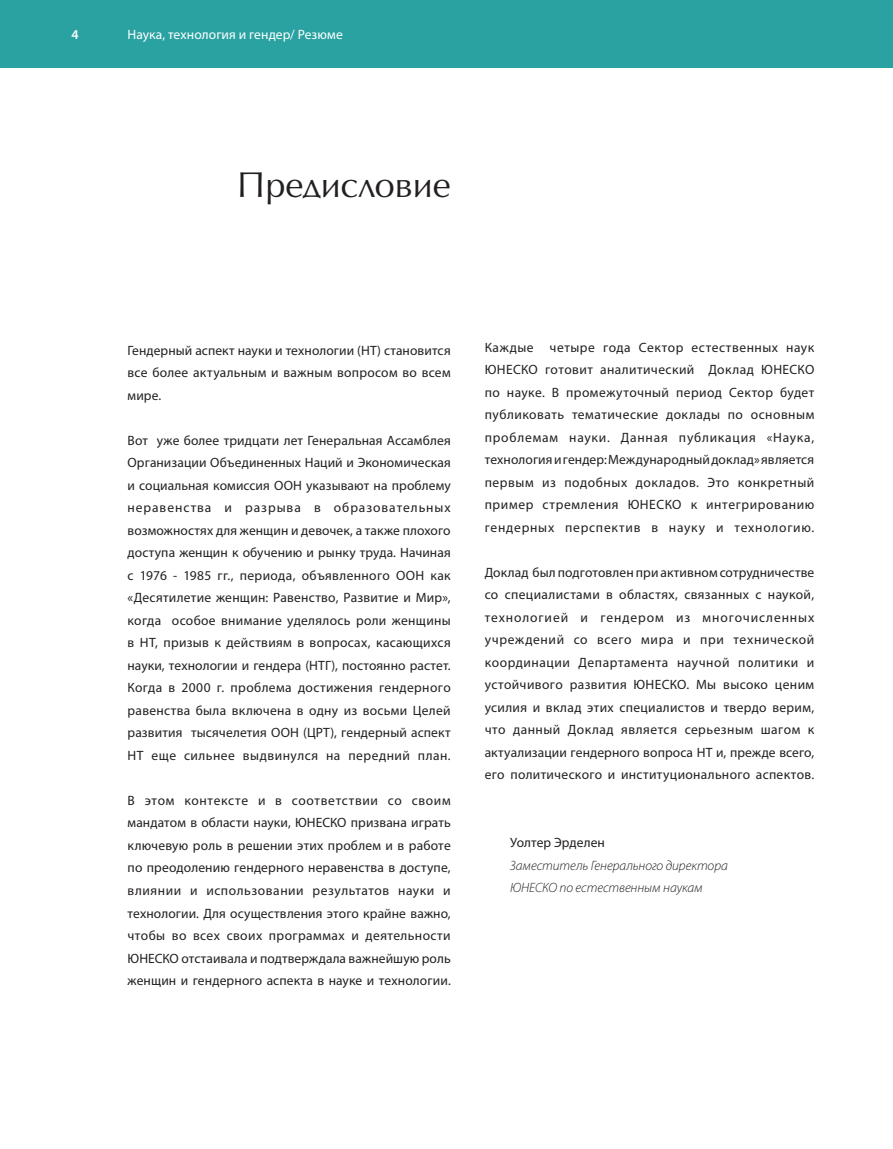
<style>
.page{position:relative;width:893px;height:1149px;background:#fff}
.page>*{position:absolute;margin:0;border:0;box-sizing:border-box;transform-origin:0 0}
.cb_titre_chapitre{font:36px "AG Opus HR";color:#231f20}
.ab_texte_alinea{font:13.5px/22.5px "Myriad Pro";letter-spacing:.025em;color:#231f20;text-align:justify}
.ab_texte_alinea-2{font:italic 300 13.5px "Myriad Pro";letter-spacing:-.005em;color:#231f20}
.t1{font:13.5px "Myriad Pro";letter-spacing:.005em;color:#fff}
.ab_texte_alinea-3{font:13.5px "Myriad Pro";letter-spacing:.005em;color:#231f20}
</style>
<div class="page">
<div style="left:0;top:0;width:893px;height:68px;background:#2aa2a2"></div>
<p class="t1" style="left:128px;top:26px;width:217px">Наука, технология и гендер/ Резюме</p>
<p class="cb_titre_chapitre" style="left:237px;top:164px;width:215px">Предисловие</p>
<p class="ab_texte_alinea" style="left:128px;top:338px;width:325px">Гендерный аспект науки и технологии (НТ) становится все более актуальным и важным вопросом во всем мире.</p>
<p class="ab_texte_alinea" style="left:128px;top:428px;width:325px">Вот уже более тридцати лет Генеральная Ассамблея Организации Объединенных Наций и Экономическая и социальная комиссия ООН указывают на проблему неравенства и разрыва в образовательных возможностях для женщин и девочек, а также плохого доступа женщин к обучению и рынку труда. Начиная с 1976 - 1985 гг., периода, объявленного ООН как «Десятилетие женщин: Равенство, Развитие и Мир», когда особое внимание уделялось роли женщины в НТ, призыв к действиям в вопросах, касающихся науки, технологии и гендера (НТГ), постоянно растет.<br>Когда в 2000 г. проблема достижения гендерного равенства была включена в одну из восьми Целей развития тысячелетия ООН (ЦРТ), гендерный аспект НТ еще сильнее выдвинулся на передний план.</p>
<p class="ab_texte_alinea" style="left:128px;top:788px;width:325px">В этом контексте и в соответствии со своим мандатом в области науки, ЮНЕСКО призвана играть ключевую роль в решении этих проблем и в работе по преодолению гендерного неравенства в доступе, влиянии и использовании результатов науки и технологии. Для осуществления этого крайне важно, чтобы во всех своих программах и деятельности ЮНЕСКО отстаивала и подтверждала важнейшую роль женщин и гендерного аспекта в науке и технологии.</p>
<p class="ab_texte_alinea" style="left:485px;top:335px;width:331px">Каждые четыре года Сектор естественных наук ЮНЕСКО готовит аналитический Доклад ЮНЕСКО по науке. В промежуточный период Сектор будет публиковать тематические доклады по основным проблемам науки. Данная публикация «Наука, технологияигендер:Международныйдоклад»является первым из подобных докладов. Это конкретный пример стремления ЮНЕСКО к интегрированию гендерных перспектив в науку и технологию.</p>
<p class="ab_texte_alinea" style="left:485px;top:560px;width:331px">Доклад был подготовлен при активномсотрудничестве со специалистами в областях, связанных с наукой, технологией и гендером из многочисленных учреждений со всего мира и при технической координации Департамента научной политики и устойчивого развития ЮНЕСКО. Мы высоко ценим усилия и вклад этих специалистов и твердо верим, что данный Доклад является серьезным шагом к актуализации гендерного вопроса НТ и, прежде всего, его политического и институционального аспектов.</p>
<p class="ab_texte_alinea-3" style="left:510px;top:833px;width:96px">Уолтер Эрделен</p>
<p class="ab_texte_alinea-2" style="left:510px;top:856px;width:219px">Заместитель Генерального директора</p>
<p class="ab_texte_alinea-2" style="left:510px;top:879px;width:194px">ЮНЕСКО по естественным наукам</p>
</div>
